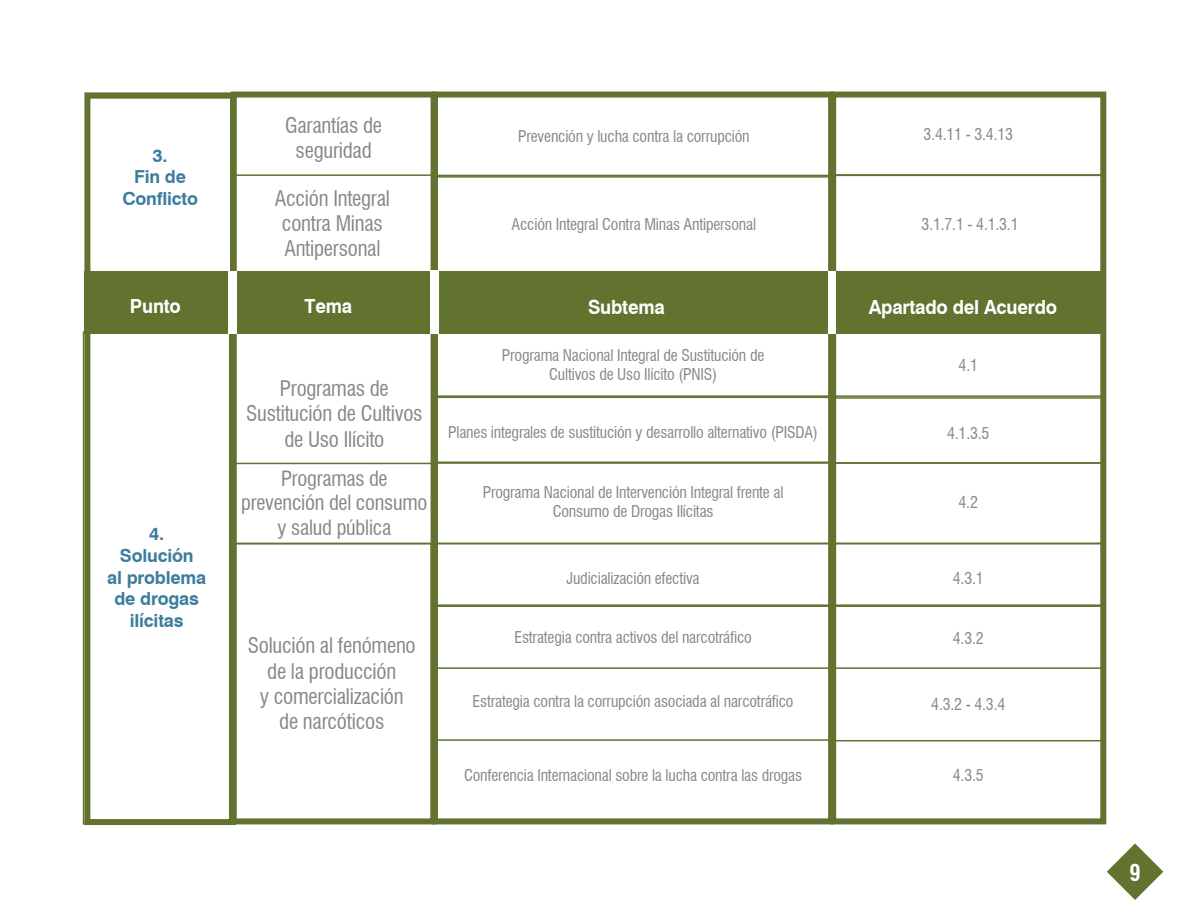
<style>
.page{position:relative;width:1188px;height:918px;background:#fff}
.page>*{position:absolute;margin:0;border:0;box-sizing:border-box;transform-origin:0 0}
.t1{font:700 condensed 22.5px "Swiss 721 BT";color:#fff}
.t2{font:condensed 21px/25.2px "Swiss 721 BT";letter-spacing:-.01em;color:#878786;text-align:center}
.t3{font:condensed 20.55px/24.6px "Swiss 721 BT";letter-spacing:-.01em;color:#878786;text-align:center}
.t4{font:700 19.5px "Swiss 721 BT";letter-spacing:-.01em;color:#fff;scale:.95 1}
.t5{font:700 18px/21.6px "Swiss 721 BT";letter-spacing:-.01em;color:#3c7d9e;text-align:center}
.t6{font:condensed 15.9px/19px "Swiss 721 BT";letter-spacing:-.01em;color:#878786;text-align:center}
</style>
<div class="page">
<svg style="left:1107px;top:843px;width:56px;height:57px"></svg>
<div style="left:84px;top:92px;width:152px;height:733px;border:6px solid #627330"></div>
<div style="left:231px;top:92px;width:206px;height:732px;border:6px solid #627330"></div>
<div style="left:432px;top:92px;width:402px;height:732px;border:6px solid #627330"></div>
<div style="left:830px;top:92px;width:276px;height:732px;border:6px solid #627330"></div>
<div style="left:434px;top:95px;width:400px;height:83px;border:2px solid #627330"></div>
<div style="left:433px;top:462px;width:400px;height:83px;border:2px solid #627330"></div>
<div style="left:433px;top:397px;width:400px;height:66px;border:2px solid #627330"></div>
<div style="left:433px;top:330px;width:400px;height:67px;border:2px solid #627330"></div>
<div style="left:434px;top:175px;width:400px;height:100px;border:2px solid #627330"></div>
<div style="left:833px;top:94px;width:270px;height:82px;border:2px solid #627330"></div>
<div style="left:833px;top:462px;width:270px;height:83px;border:2px solid #627330"></div>
<div style="left:833px;top:397px;width:270px;height:67px;border:2px solid #627330"></div>
<div style="left:833px;top:330px;width:270px;height:67px;border:2px solid #627330"></div>
<div style="left:833px;top:174px;width:270px;height:101px;border:2px solid #627330"></div>
<div style="left:433px;top:543px;width:400px;height:63px;border:2px solid #627330"></div>
<div style="left:833px;top:543px;width:270px;height:63px;border:2px solid #627330"></div>
<div style="left:433px;top:739px;width:400px;height:83px;border:2px solid #627330"></div>
<div style="left:833px;top:740px;width:270px;height:82px;border:2px solid #627330"></div>
<div style="left:232px;top:95px;width:201px;height:81px;border:2px solid #627330"></div>
<div style="left:232px;top:543px;width:200px;height:280px;border:2px solid #627330"></div>
<div style="left:86px;top:97px;width:147px;height:178px;border:2px solid #627330"></div>
<div style="left:84px;top:271px;width:1019px;height:63px;background:#627330"></div>
<div style="left:829px;top:271px;width:7px;height:63px;background:#fff"></div>
<div style="left:431px;top:271px;width:8px;height:63px;background:#fff"></div>
<div style="left:83px;top:331px;width:147px;height:494px;border:2px solid #627330"></div>
<div style="left:229px;top:271px;width:8px;height:62px;background:#fff"></div>
<div style="left:234px;top:463px;width:201px;height:81px;border:2px solid #627330"></div>
<div style="left:433px;top:605px;width:400px;height:64px;border:2px solid #627330"></div>
<div style="left:833px;top:605px;width:270px;height:64px;border:2px solid #627330"></div>
<p class="t5" style="left:122px;top:144px;width:77px">3.<br>Fin de<br>Conflicto</p>
<h2 class="t2" style="left:285px;top:112px;width:98px">Garantías de seguridad</h2>
<h2 class="t2" style="left:275px;top:186px;width:117px">Acción Integral contra Minas<br>Antipersonal</h2>
<p class="t6" style="left:518px;top:126px;width:233px">Prevención y lucha contra la corrupción</p>
<p class="t6" style="left:924px;top:125px;width:91px">3.4.11 - 3.4.13</p>
<p class="t6" style="left:512px;top:215px;width:246px">Acción Integral Contra Minas Antipersonal</p>
<p class="t6" style="left:922px;top:215px;width:98px">3.1.7.1 - 4.1.3.1</p>
<p class="t4" style="left:130px;top:294px;width:55px">Punto</p>
<p class="t4" style="left:305px;top:294px;width:52px">Tema</p>
<p class="t4" style="left:588px;top:295px;width:82px">Subtema</p>
<p class="t4" style="left:869px;top:295px;width:200px">Apartado del Acuerdo</p>
<p class="t5" style="left:107px;top:523px;width:101px">4.<br>Solución<br>al problema de drogas ilícitas</p>
<h2 class="t2" style="left:246px;top:376px;width:178px">Programas de<br>Sustitución de Cultivos de Uso Ilícito</h2>
<p class="t3" style="left:241px;top:466px;width:188px">Programas de prevención del consumo y salud pública</p>
<p class="t6" style="left:502px;top:346px;width:264px">Programa Nacional Integral de Sustitución de<br>Cultivos de Uso Ilícito (PNIS)</p>
<p class="t6" style="left:959px;top:355px;width:21px">4.1</p>
<p class="t6" style="left:448px;top:423px;width:371px">Planes integrales de sustitución y desarrollo alternativo (PISDA)</p>
<p class="t6" style="left:947px;top:424px;width:44px">4.1.3.5</p>
<p class="t6" style="left:483px;top:483px;width:302px">Programa Nacional de Intervención Integral frente al<br>Consumo de Drogas Ilícitas</p>
<p class="t6" style="left:959px;top:493px;width:21px">4.2</p>
<p class="t6" style="left:567px;top:569px;width:135px">Judicialización efectiva</p>
<p class="t6" style="left:953px;top:569px;width:32px">4.3.1</p>
<h2 class="t2" style="left:248px;top:633px;width:170px">Solución al fenómeno de la producción<br>y comercialización de narcóticos</h2>
<p class="t6" style="left:515px;top:628px;width:239px">Estrategia contra activos del narcotráfico</p>
<p class="t6" style="left:953px;top:629px;width:32px">4.3.2</p>
<p class="t6" style="left:473px;top:692px;width:322px">Estrategia contra la corrupción asociada al narcotráfico</p>
<p class="t6" style="left:931px;top:695px;width:76px">4.3.2 - 4.3.4</p>
<p class="t6" style="left:464px;top:766px;width:340px">Conferencia Internacional sobre la lucha contra las drogas</p>
<p class="t6" style="left:953px;top:766px;width:32px">4.3.5</p>
<h1 class="t1" style="left:1130px;top:859px;width:13px">9</h1>
</div>
